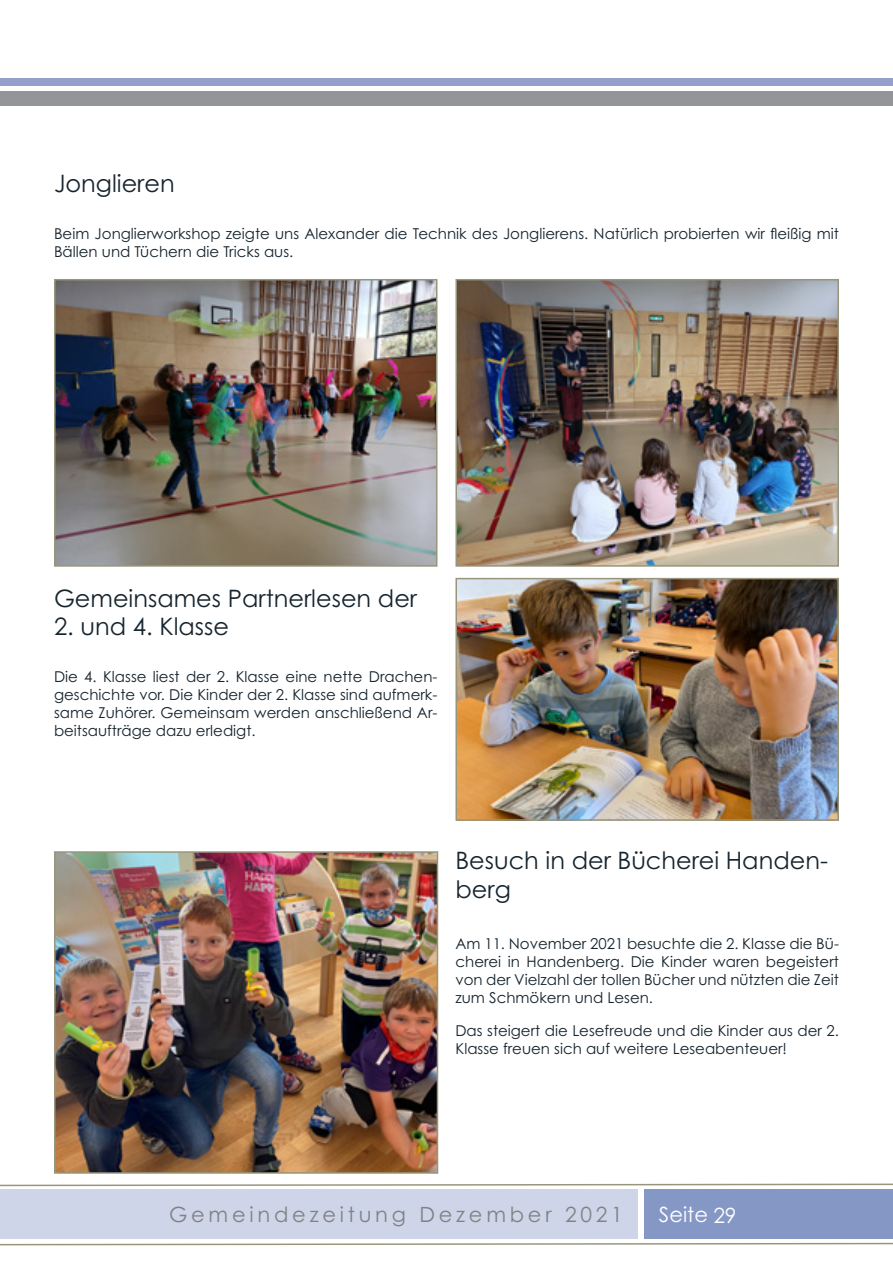
<style>
.page{position:relative;width:893px;height:1263px;background:#fff}
.page>*{position:absolute;margin:0;border:0;box-sizing:border-box;transform-origin:0 0}
.Überschrift_klein{font:24px/28.8px "Century Gothic Pro";color:#16242e}
.t1{font:21px "Century Gothic Pro";letter-spacing:.18em;color:#808285}
.t2{font:21px "Century Gothic Pro";color:#fff}
.Normaler_Text{font:15px/18px "Century Gothic Pro";color:#16242e;text-align:justify}
</style>
<div class="page">
<svg style="left:0;top:1183px;width:893px;height:4px"></svg>
<svg style="left:0;top:1242px;width:893px;height:4px"></svg>
<div style="left:0;top:79px;width:893px;height:7px;background:#95a0cd"></div>
<div style="left:0;top:91px;width:893px;height:15px;background:#939598"></div>
<div style="left:0;top:1190px;width:638px;height:49px;background:#ced5e8"></div>
<div style="left:644px;top:1190px;width:249px;height:49px;background:#8597c5"></div>
<img style="left:458px;top:581px;width:378px;height:237px">
<div style="left:455px;top:578px;width:384px;height:243px;border:2px solid #97967c"></div>
<img style="left:57px;top:854px;width:378px;height:317px">
<div style="left:54px;top:851px;width:384px;height:323px;border:2px solid #97967c"></div>
<img style="left:57px;top:282px;width:377px;height:282px">
<div style="left:54px;top:279px;width:383px;height:288px;border:2px solid #97967c"></div>
<img style="left:458px;top:282px;width:378px;height:282px">
<div style="left:455px;top:279px;width:384px;height:288px;border:2px solid #97967c"></div>
<p class="Überschrift_klein" style="left:54px;top:169px;width:122px">Jonglieren</p>
<p class="Normaler_Text" style="left:54px;top:224px;width:786px">Beim Jonglierworkshop zeigte uns Alexander die Technik des Jonglierens. Natürlich probierten wir fleißig mit<br>Bällen und Tüchern die Tricks aus.</p>
<p class="Überschrift_klein" style="left:54px;top:583px;width:365px">Gemeinsames Partnerlesen der</p>
<p class="Überschrift_klein" style="left:54px;top:612px;width:177px">2. und 4. Klasse</p>
<p class="Normaler_Text" style="left:54px;top:668px;width:385px">Die 4. Klasse liest der 2. Klasse eine nette Drachen&shy;geschichte vor. Die Kinder der 2. Klasse sind aufmerk&shy;same Zuhörer. Gemeinsam werden anschließend Ar&shy;beitsaufträge dazu erledigt.</p>
<p class="Überschrift_klein" style="left:455px;top:845px;width:374px">Besuch in der Bücherei Handen&shy;berg</p>
<p class="Normaler_Text" style="left:455px;top:934px;width:385px">Am 11. November 2021 besuchte die 2. Klasse die Bü&shy;cherei in Handenberg. Die Kinder waren begeistert von der Vielzahl der tollen Bücher und nützten die Zeit zum Schmökern und Lesen.</p>
<p class="Normaler_Text" style="left:455px;top:1021px;width:385px">Das steigert die Lesefreude und die Kinder aus der 2.<br>Klasse freuen sich auf weitere Leseabenteuer!</p>
<h2 class="t1" style="left:169px;top:1202px;width:455px">Gemeindezeitung Dezember 2021</h2>
<h2 class="t2" style="left:659px;top:1201px;width:79px">Seite 29</h2>
</div>
